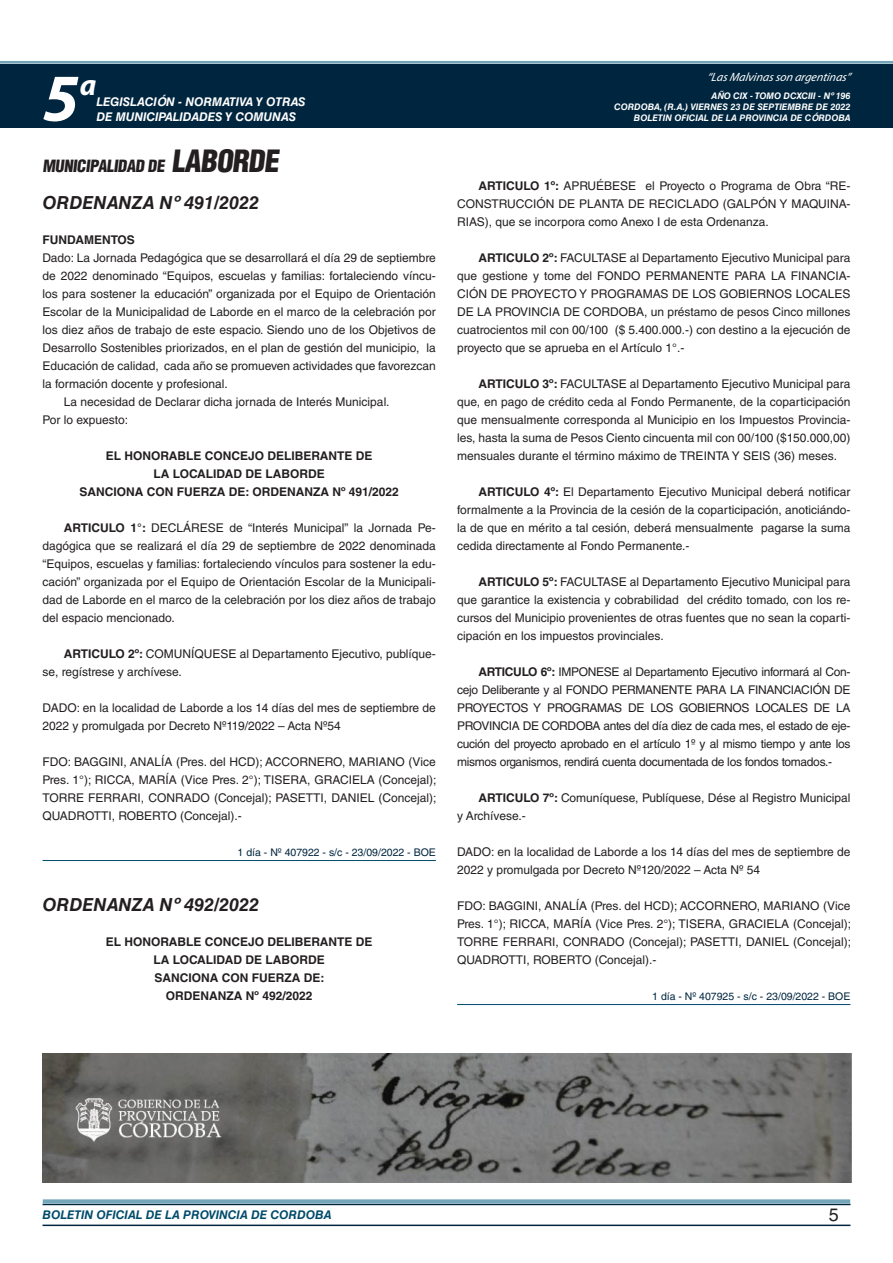
<style>
.page{position:relative;width:893px;height:1263px;background:#fff}
.page>*{position:absolute;margin:0;border:0;box-sizing:border-box;transform-origin:0 0}
.t1{font:italic 700 67.5px "Myriad Pro";color:#fff}
.t2{font:italic 700 30px "Myriad Pro";color:#fff}
.NOMBRE_DE_MINISTERIO{font:italic 700 18px "Helvetica LT Std";color:#231f20}
.t3{font:18px "Helvetica LT Std";color:#231f20}
.BASE{font:900 condensed 16.5px "Helvetica LT Std";color:#231f20}
.TEXTO_BASE{font:12px/18px "Helvetica LT Std";color:#231f20;text-align:justify}
.RESUELVE{font:700 12px "Helvetica LT Std";color:#231f20}
.t4{font:italic 700 12px "Helvetica LT Std";color:#fff}
.t5{font:italic 700 12px "Helvetica LT Std";color:#004b6c}
.t6{font:italic 12px "Myriad Pro";color:#fff}
.TEXTO_BASE-2{font:700 12px "Helvetica LT Std";color:#231f20}
.FECHA_DE_VENCIMIENTO{font:10.5px "Helvetica LT Std";color:#00263f}
.t7{font:italic 700 9px/10.8px "Helvetica LT Std";color:#fff;text-align:right}
.s1{font-size:30px}
.s2{font-weight:700}
</style>
<div class="page">
<div style="left:0;top:61px;width:893px;height:6px;background:#fff;opacity:.75"></div>
<div style="left:0;top:64px;width:893px;height:64px;background:#00263f"></div>
<hr style="left:43px;top:1224px;width:807px;height:2px;background:#00263f">
<div style="left:42px;top:1198px;width:809px;height:8px;background:#fff;opacity:.75"></div>
<hr style="left:43px;top:860px;width:393px;height:1px;background:#004b6c">
<hr style="left:457px;top:1004px;width:393px;height:1px;background:#004b6c">
<img style="left:43px;top:1054px;width:808px;height:129px">
<h1 class="t1" style="left:43px;top:54px;width:38px">5</h1>
<h2 class="t2" style="left:80px;top:66px;width:18px">a</h2>
<p class="t4" style="left:96px;top:95px;width:211px">LEGISLACIÓN - NORMATIVA Y OTRAS</p>
<p class="t4" style="left:96px;top:109px;width:201px">DE MUNICIPALIDADES Y COMUNAS</p>
<p class="BASE" style="left:43px;top:155px;width:242px">MUNICIPALIDAD DE <span class="s1">LABORDE</span></p>
<p class="NOMBRE_DE_MINISTERIO" style="left:43px;top:192px;width:218px">ORDENANZA Nº 491/2022</p>
<p class="TEXTO_BASE-2" style="left:43px;top:232px;width:94px">FUNDAMENTOS</p>
<p class="TEXTO_BASE" style="left:43px;top:249px;width:395px">Dado: La Jornada Pedagógica que se desarrollará el día 29 de septiembre de 2022 denominado “Equipos, escuelas y familias: fortaleciendo víncu&shy;los para sostener la educación” organizada por el Equipo de Orientación Escolar de la Municipalidad de Laborde en el marco de la celebración por los diez años de trabajo de este espacio. Siendo uno de los Objetivos de Desarrollo Sostenibles priorizados, en el plan de gestión del municipio, la Educación de calidad, cada año se promueven actividades que favorezcan la formación docente y profesional.</p>
<p class="TEXTO_BASE" style="left:64px;top:393px;width:327px">La necesidad de Declarar dicha jornada de Interés Municipal.</p>
<p class="TEXTO_BASE" style="left:43px;top:411px;width:87px">Por lo expuesto:</p>
<p class="RESUELVE" style="left:106px;top:448px;width:268px">EL HONORABLE CONCEJO DELIBERANTE DE</p>
<p class="RESUELVE" style="left:154px;top:466px;width:173px">LA LOCALIDAD DE LABORDE</p>
<p class="RESUELVE" style="left:80px;top:484px;width:321px">SANCIONA CON FUERZA DE: ORDENANZA Nº 491/2022</p>
<p class="TEXTO_BASE" style="left:43px;top:519px;width:395px;text-indent:21px"><span class="s2">ARTICULO 1°:</span> DECLÁRESE de “Interés Municipal” la Jornada Pe&shy;dagógica que se realizará el día 29 de septiembre de 2022 denominada “Equipos, escuelas y familias: fortaleciendo vínculos para sostener la edu&shy;cación” organizada por el Equipo de Orientación Escolar de la Municipali&shy;dad de Laborde en el marco de la celebración por los diez años de trabajo del espacio mencionado.</p>
<p class="TEXTO_BASE" style="left:43px;top:645px;width:395px;text-indent:21px"><span class="s2">ARTICULO 2º:</span> COMUNÍQUESE al Departamento Ejecutivo, publíque&shy;se, regístrese y archívese.</p>
<p class="TEXTO_BASE" style="left:43px;top:699px;width:395px">DADO: en la localidad de Laborde a los 14 días del mes de septiembre de<br>2022 y promulgada por Decreto Nº119/2022 – Acta Nº54</p>
<p class="TEXTO_BASE" style="left:43px;top:753px;width:395px">FDO: BAGGINI, ANALÍA (Pres. del HCD); ACCORNERO, MARIANO (Vice Pres. 1°); RICCA, MARÍA (Vice Pres. 2°); TISERA, GRACIELA (Concejal); TORRE FERRARI, CONRADO (Concejal); PASETTI, DANIEL (Concejal); QUADROTTI, ROBERTO (Concejal).-</p>
<p class="FECHA_DE_VENCIMIENTO" style="left:238px;top:846px;width:200px">1 día - Nº 407922 - s/c - 23/09/2022 - BOE</p>
<p class="NOMBRE_DE_MINISTERIO" style="left:43px;top:894px;width:218px">ORDENANZA Nº 492/2022</p>
<p class="RESUELVE" style="left:106px;top:934px;width:268px">EL HONORABLE CONCEJO DELIBERANTE DE</p>
<p class="RESUELVE" style="left:154px;top:952px;width:173px">LA LOCALIDAD DE LABORDE</p>
<p class="RESUELVE" style="left:154px;top:970px;width:171px">SANCIONA CON FUERZA DE:</p>
<p class="RESUELVE" style="left:166px;top:988px;width:148px">ORDENANZA Nº 492/2022</p>
<p class="t6" style="left:707px;top:70px;width:145px">“LasMalvinasson argentinas”</p>
<p class="t7" style="left:614px;top:91px;width:238px">AÑO CIX - TOMO DCXCIII - Nº 196<br>CORDOBA, (R.A.) VIERNES 23 DE SEPTIEMBRE DE 2022<br>BOLETIN OFICIAL DE LA PROVINCIA DE CÓRDOBA</p>
<p class="TEXTO_BASE" style="left:457px;top:177px;width:395px;text-indent:21px"><span class="s2">ARTICULO 1º:</span> APRUÉBESE el Proyecto o Programa de Obra “RE-CONSTRUCCIÓN DE PLANTA DE RECICLADO (GALPÓN Y MAQUINA-RIAS), que se incorpora como Anexo I de esta Ordenanza.</p>
<p class="TEXTO_BASE" style="left:457px;top:249px;width:395px;text-indent:21px"><span class="s2">ARTICULO 2º:</span> FACULTASE al Departamento Ejecutivo Municipal para que gestione y tome del FONDO PERMANENTE PARA LA FINANCIA-CIÓN DE PROYECTO Y PROGRAMAS DE LOS GOBIERNOS LOCALES DE LA PROVINCIA DE CORDOBA, un préstamo de pesos Cinco millones cuatrocientos mil con 00/100 ($ 5.400.000.-) con destino a la ejecución de proyecto que se aprueba en el Artículo 1°.-</p>
<p class="TEXTO_BASE" style="left:457px;top:375px;width:395px;text-indent:21px"><span class="s2">ARTICULO 3º:</span> FACULTASE al Departamento Ejecutivo Municipal para que, en pago de crédito ceda al Fondo Permanente, de la coparticipación que mensualmente corresponda al Municipio en los Impuestos Provincia&shy;les, hasta la suma de Pesos Ciento cincuenta mil con 00/100 ($150.000,00) mensuales durante el término máximo de TREINTA Y SEIS (36) meses.</p>
<p class="TEXTO_BASE" style="left:457px;top:483px;width:395px;text-indent:21px"><span class="s2">ARTICULO 4º:</span> El Departamento Ejecutivo Municipal deberá notificar formalmente a la Provincia de la cesión de la coparticipación, anoticiándo&shy;la de que en mérito a tal cesión, deberá mensualmente pagarse la suma cedida directamente al Fondo Permanente.-</p>
<p class="TEXTO_BASE" style="left:457px;top:573px;width:395px;text-indent:21px"><span class="s2">ARTICULO 5º:</span> FACULTASE al Departamento Ejecutivo Municipal para que garantice la existencia y cobrabilidad del crédito tomado, con los re&shy;cursos del Municipio provenientes de otras fuentes que no sean la coparti&shy;cipación en los impuestos provinciales.</p>
<p class="TEXTO_BASE" style="left:457px;top:663px;width:395px;text-indent:21px"><span class="s2">ARTICULO 6º:</span> IMPONESE al Departamento Ejecutivo informará al Con&shy;cejo Deliberante y al FONDO PERMANENTE PARA LA FINANCIACIÓN DE PROYECTOS Y PROGRAMAS DE LOS GOBIERNOS LOCALES DE LA PROVINCIA DE CORDOBA antes del día diez de cada mes, el estado de eje&shy;cución del proyecto aprobado en el artículo 1º y al mismo tiempo y ante los mismos organismos, rendirá cuenta documentada de los fondos tomados.-</p>
<p class="TEXTO_BASE" style="left:457px;top:789px;width:395px;text-indent:21px"><span class="s2">ARTICULO 7º:</span> Comuníquese, Publíquese, Dése al Registro Municipal y Archívese.-</p>
<p class="TEXTO_BASE" style="left:457px;top:843px;width:395px">DADO: en la localidad de Laborde a los 14 días del mes de septiembre de<br>2022 y promulgada por Decreto Nº120/2022 – Acta Nº 54</p>
<p class="TEXTO_BASE" style="left:457px;top:897px;width:395px">FDO: BAGGINI, ANALÍA (Pres. del HCD); ACCORNERO, MARIANO (Vice Pres. 1°); RICCA, MARÍA (Vice Pres. 2°); TISERA, GRACIELA (Concejal); TORRE FERRARI, CONRADO (Concejal); PASETTI, DANIEL (Concejal); QUADROTTI, ROBERTO (Concejal).-</p>
<p class="FECHA_DE_VENCIMIENTO" style="left:652px;top:990px;width:200px">1 día - Nº 407925 - s/c - 23/09/2022 - BOE</p>
<p class="t5" style="left:43px;top:1208px;width:290px">BOLETIN OFICIAL DE LA PROVINCIA DE CORDOBA</p>
<h3 class="t3" style="left:829px;top:1204px;width:12px">5</h3>
</div>
